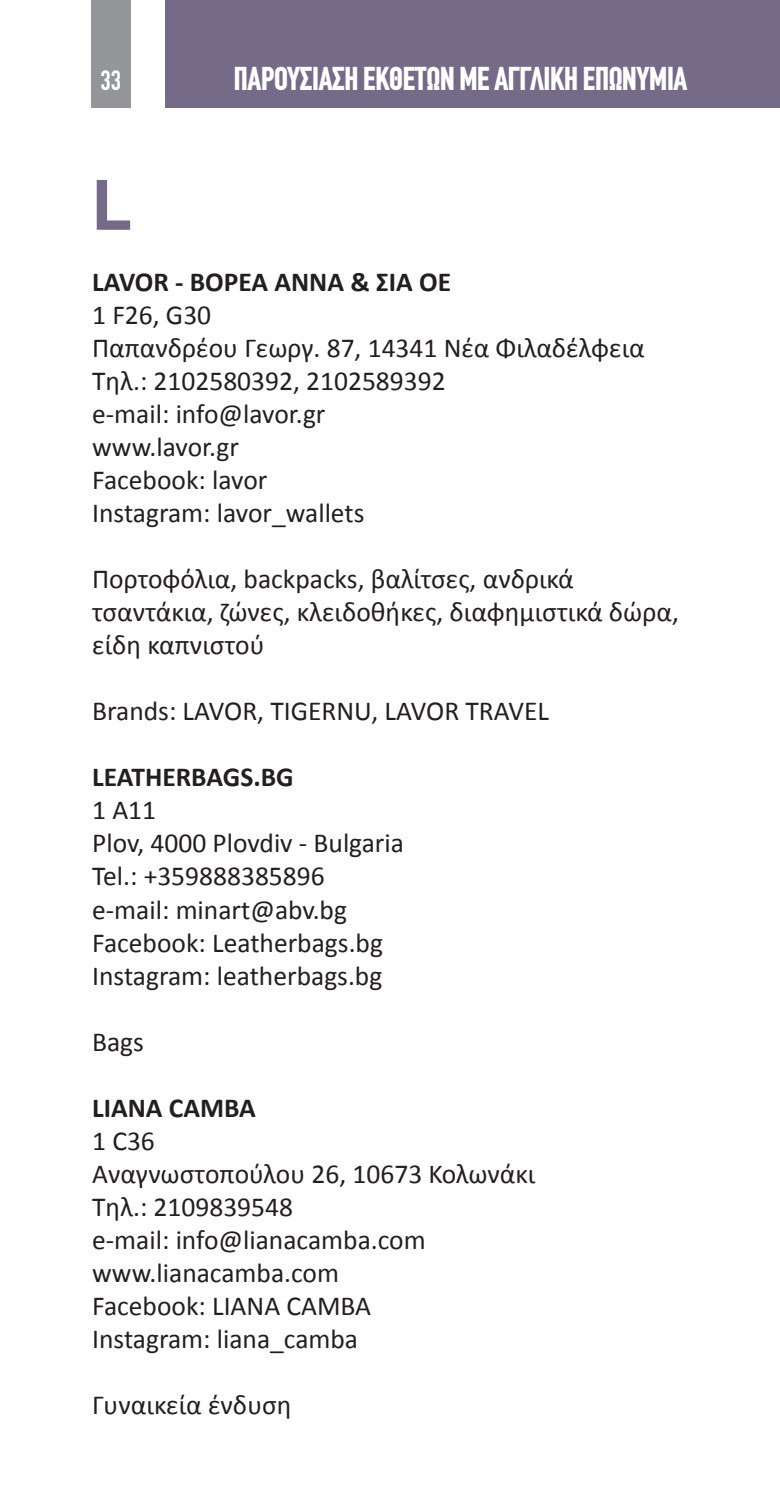
<style>
.page{position:relative;width:780px;height:1489px;background:#fff}
.page>*{position:absolute;margin:0;border:0;box-sizing:border-box;transform-origin:0 0}
.PROTOGRAMMA{font:700 70px "CF Din";color:#756b88}
.t1{font:700 32.5px "CF Din Condensed";letter-spacing:-.01em;color:#fff}
.TEXT{font:27.5px/33px "Calibri";color:#231f20}
.EPONYMIA{font:700 27.5px "Calibri";color:#231f20}
.t2{font:27.5px "CF Din Condensed";color:#fff}
</style>
<div class="page">
<div style="left:91px;top:0;width:40px;height:108px;background:#939598"></div>
<div style="left:165px;top:0;width:615px;height:108px;background:#756b88"></div>
<p class="t2" style="left:100px;top:66px;width:22px">33</p>
<p class="t1" style="left:234px;top:61px;width:455px">ΠΑΡΟΥΣΙΑΣΗ ΕΚΘΕΤΩΝ ΜΕ ΑΓΓΛΙΚΗ ΕΠΩΝΥΜΙΑ</p>
<p class="PROTOGRAMMA" style="left:92px;top:167px;width:41px">L</p>
<p class="EPONYMIA" style="left:92px;top:265px;width:360px">LAVOR - ΒΟΡΕΑ ΑΝΝΑ &amp; ΣΙΑ ΟΕ</p>
<p class="TEXT" style="left:92px;top:297px;width:120px">1 F26, G30</p>
<p class="TEXT" style="left:92px;top:330px;width:554px">Παπανδρέου Γεωργ. 87, 14341 Νέα Φιλαδέλφεια</p>
<p class="TEXT" style="left:92px;top:363px;width:355px">Τηλ.: 2102580392, 2102589392</p>
<p class="TEXT" style="left:92px;top:396px;width:235px">e-mail: info@lavor.gr</p>
<p class="TEXT" style="left:92px;top:429px;width:148px">www.lavor.gr</p>
<p class="TEXT" style="left:92px;top:462px;width:177px">Facebook: lavor</p>
<p class="TEXT" style="left:92px;top:495px;width:274px">Instagram: lavor_wallets</p>
<p class="TEXT" style="left:92px;top:561px;width:588px">Πορτοφόλια, backpacks, βαλίτσες, ανδρικά τσαντάκια, ζώνες, κλειδοθήκες, διαφημιστικά δώρα, είδη καπνιστού</p>
<p class="TEXT" style="left:92px;top:693px;width:458px">Brands: LAVOR, TIGERNU, LAVOR TRAVEL</p>
<p class="EPONYMIA" style="left:92px;top:760px;width:203px">LEATHERBAGS.BG</p>
<p class="TEXT" style="left:92px;top:792px;width:65px">1 A11</p>
<p class="TEXT" style="left:92px;top:825px;width:313px">Plov, 4000 Plovdiv - Bulgaria</p>
<p class="TEXT" style="left:92px;top:858px;width:234px">Tel.: +359888385896</p>
<p class="TEXT" style="left:92px;top:891px;width:256px">e-mail: minart@abv.bg</p>
<p class="TEXT" style="left:92px;top:924px;width:292px">Facebook: Leatherbags.bg</p>
<p class="TEXT" style="left:92px;top:957px;width:292px">Instagram: leatherbags.bg</p>
<p class="TEXT" style="left:92px;top:1023px;width:53px">Bags</p>
<p class="EPONYMIA" style="left:92px;top:1090px;width:165px">LIANA CAMBA</p>
<p class="TEXT" style="left:92px;top:1122px;width:64px">1 C36</p>
<p class="TEXT" style="left:92px;top:1155px;width:444px">Αναγνωστοπούλου 26, 10673 Κολωνάκι</p>
<p class="TEXT" style="left:92px;top:1188px;width:202px">Τηλ.: 2109839548</p>
<p class="TEXT" style="left:92px;top:1221px;width:335px">e-mail: info@lianacamba.com</p>
<p class="TEXT" style="left:92px;top:1254px;width:248px">www.lianacamba.com</p>
<p class="TEXT" style="left:92px;top:1287px;width:280px">Facebook: LIANA CAMBA</p>
<p class="TEXT" style="left:92px;top:1320px;width:267px">Instagram: liana_camba</p>
<p class="TEXT" style="left:92px;top:1386px;width:201px">Γυναικεία ένδυση</p>
</div>
